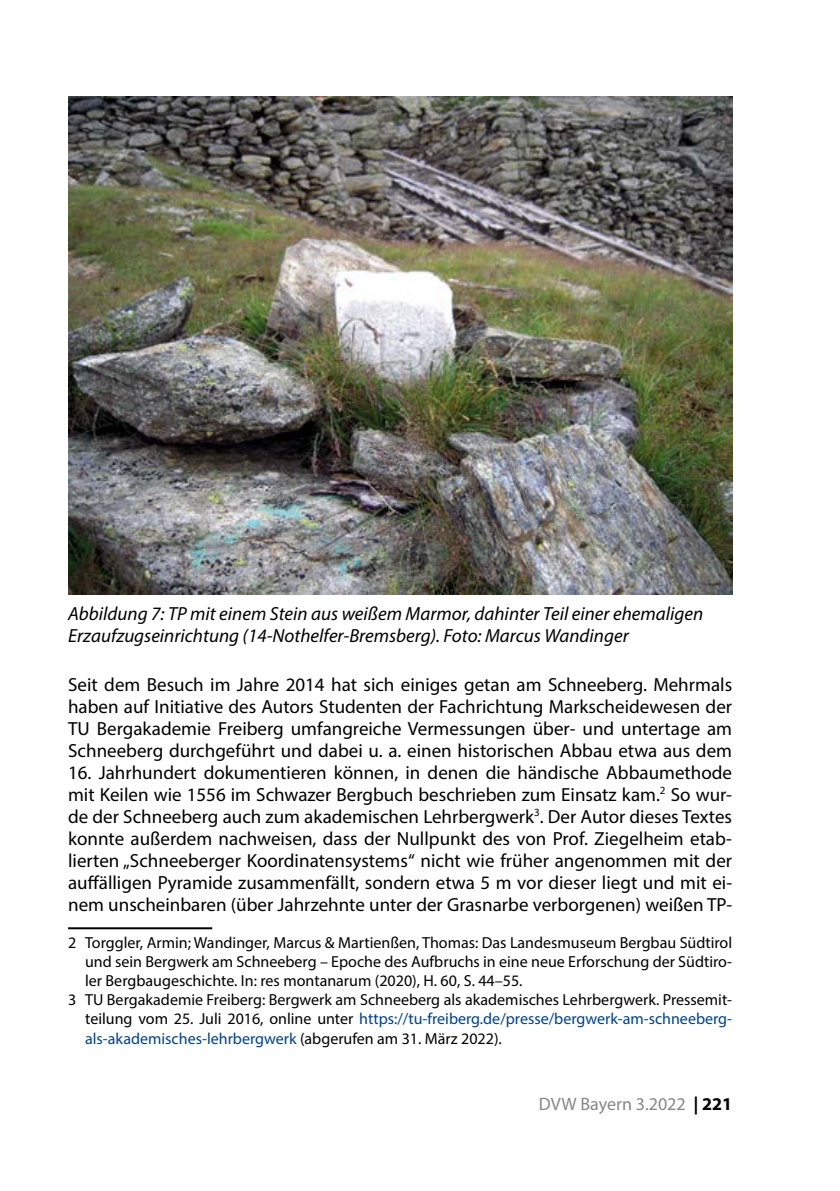
<style>
.page{position:relative;width:840px;height:1191px;background:#fff}
.page>*{position:absolute;margin:0;border:0;box-sizing:border-box;transform-origin:0 0}
.t1{font:19px/22px "Myriad Pro";color:#000;text-align:justify}
.t2{font:italic 19px/22px "Myriad Pro";color:#000}
.t3{font:18px "Myriad Pro";color:#868786}
.t4{font:16px "Myriad Pro";color:#000}
.t5{font:16px "Myriad Pro";color:#004188}
.s1{color:#000}
.s2{font-weight:700;color:#000}
</style>
<div class="page">
<hr style="left:68px;top:927px;width:144px;height:2px;background:#000">
<img style="left:68px;top:96px;width:663px;height:498px">
<p class="t2" style="left:68px;top:602px;width:636px">Abbildung 7: TP mit einem Stein aus weißem Marmor, dahinter Teil einer ehemaligen<br>Erzaufzugseinrichtung (14-Nothelfer-Bremsberg). Foto: Marcus Wandinger</p>
<p class="t1" style="left:68px;top:673px;width:665px">Seit dem Besuch im Jahre 2014 hat sich einiges getan am Schneeberg. Mehrmals haben auf Initiative des Autors Studenten der Fachrichtung Markscheidewesen der TU Bergakademie Freiberg umfangreiche Vermessungen über- und untertage am Schneeberg durchgeführt und dabei u. a. einen historischen Abbau etwa aus dem</p>
<p class="t1" style="left:68px;top:761px;width:665px">16. Jahrhundert dokumentieren können, in denen die händische Abbaumethode mit Keilen wie 1556 im Schwazer Bergbuch beschrieben zum Einsatz kam.<sup>2</sup> So wur&shy;de der Schneeberg auch zum akademischen Lehrbergwerk<sup>3</sup>. Der Autor dieses Textes konnte außerdem nachweisen, dass der Nullpunkt des von Prof. Ziegelheim etab&shy;lierten „Schneeberger Koordinatensystems“ nicht wie früher angenommen mit der auffälligen Pyramide zusammenfällt, sondern etwa 5 m vor dieser liegt und mit ei&shy;nem unscheinbaren (über Jahrzehnte unter der Grasnarbe verborgenen) weißen TP-</p>
<p class="t4" style="left:68px;top:932px;width:665px">2 Torggler, Armin; Wandinger, Marcus &amp; Martienßen, Thomas: Das Landesmuseum Bergbau Südtirol</p>
<p class="t4" style="left:85px;top:951px;width:648px">und sein Bergwerk am Schneeberg – Epoche des Aufbruchs in eine neue Erforschung der Südtiro-</p>
<p class="t4" style="left:85px;top:970px;width:438px">ler Bergbaugeschichte. In: res montanarum (2020), H. 60, S. 44–55.</p>
<p class="t4" style="left:68px;top:990px;width:665px">3 TU Bergakademie Freiberg: Bergwerk am Schneeberg als akademisches Lehrbergwerk. Pressemit-</p>
<p class="t5" style="left:85px;top:1009px;width:648px"><span class="s1">teilung vom 25. Juli 2016, online unter</span> https://tu-freiberg.de/presse/bergwerk-am-schneeberg-</p>
<p class="t5" style="left:85px;top:1028px;width:418px">als-akademisches-lehrbergwerk <span class="s1">(abgerufen am 31. März 2022).</span></p>
<p class="t3" style="left:538px;top:1093px;width:194px">DVW Bayern 3.2022 <span class="s2">| 221</span></p>
</div>
